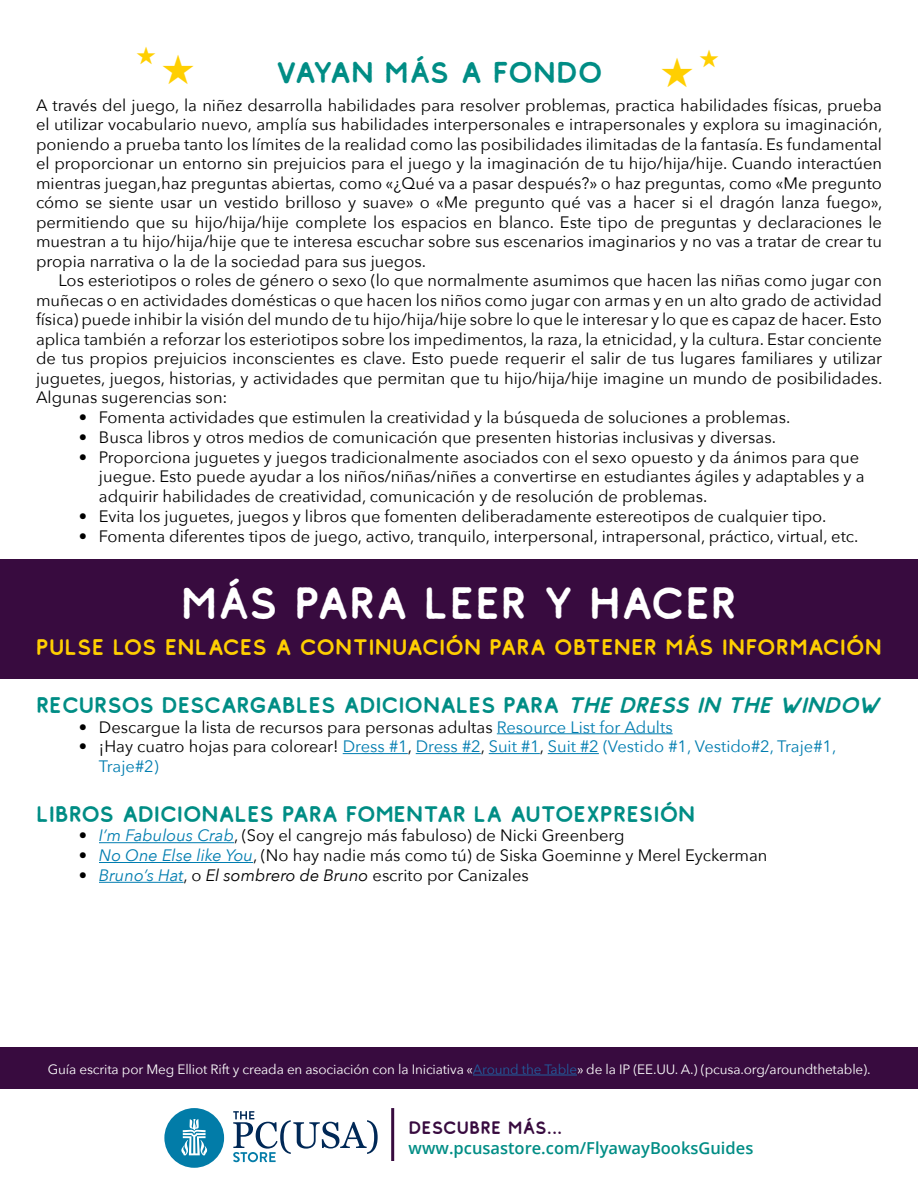
<style>
.page{position:relative;width:918px;height:1188px;background:#fff}
.page>*{position:absolute;margin:0;border:0;box-sizing:border-box;transform-origin:0 0}
.t1{font:45px "Comodo Vintage";letter-spacing:-.015em;color:#fff}
.t2{font:30px "Comodo Vintage";letter-spacing:-.025em;color:#008d85}
.t3{font:22.5px "Comodo Vintage";letter-spacing:-.02em;color:#008d85}
.t4{font:22.5px "Comodo Vintage";letter-spacing:-.01em;color:#ffcf01}
.t5{font:18px "Comodo Vintage";letter-spacing:-.01em;color:#380b3f}
.t6{font:16.5px/19.5px "Avenir Next";color:#000;text-align:justify}
.t7{font:16.5px/19.8px "Avenir Next";color:#007db0}
.t8{font:600 16.5px "Open Sans";color:#008d85}
.t9{font:13.5px "Avenir Next";letter-spacing:-.01em;color:#fff}
.s1{font-style:italic}
.s2{color:#007db0}
.s3{color:#000}
.s4{font-style:italic;color:#007db0}
.s5{color:#215e9e}
</style>
<div class="page">
<hr style="left:497px;top:733px;width:176px;height:1px;background:#007db0">
<hr style="left:343px;top:753px;width:65px;height:1px;background:#007db0">
<hr style="left:416px;top:753px;width:65px;height:1px;background:#007db0">
<hr style="left:489px;top:753px;width:51px;height:1px;background:#007db0">
<hr style="left:548px;top:753px;width:51px;height:1px;background:#007db0">
<hr style="left:99px;top:842px;width:135px;height:1px;background:#007db0">
<hr style="left:99px;top:862px;width:154px;height:1px;background:#007db0">
<hr style="left:99px;top:882px;width:85px;height:1px;background:#007db0">
<div style="left:0;top:1047px;width:918px;height:42px;background:#380b3f"></div>
<hr style="left:473px;top:1075px;width:104px;height:1px;background:#215e9e">
<div style="left:0;top:559px;width:918px;height:120px;background:#380b3f"></div>
<div style="left:164px;top:1108px;width:60px;height:60px;background:#027ca8;border-radius:50%"></div>
<svg style="left:181px;top:1119px;width:26px;height:36px"></svg>
<svg style="left:233px;top:1111px;width:145px;height:51px"></svg>
<hr style="left:391px;top:1108px;width:3px;height:53px;background:#380b3f">
<h2 class="t2" style="left:275px;top:52px;width:329px">VAYAN MÁS A FONDO</h2>
<p class="t6" style="left:36px;top:94px;width:848px">A través del juego, la niñez desarrolla habilidades para resolver problemas, practica habilidades físicas, prueba el utilizar vocabulario nuevo, amplía sus habilidades interpersonales e intrapersonales y explora su imaginación, poniendo a prueba tanto los límites de la realidad como las posibilidades ilimitadas de la fantasía. Es fundamental el proporcionar un entorno sin prejuicios para el juego y la imaginación de tu hijo/hija/hije. Cuando interactúen mientras juegan,haz preguntas abiertas, como «¿Qué va a pasar después?» o haz preguntas, como «Me pregunto cómo se siente usar un vestido brilloso y suave» o «Me pregunto qué vas a hacer si el dragón lanza fuego», permitiendo que su hijo/hija/hije complete los espacios en blanco. Este tipo de preguntas y declaraciones le muestran a tu hijo/hija/hije que te interesa escuchar sobre sus escenarios imaginarios y no vas a tratar de crear tu propia narrativa o la de la sociedad para sus juegos.</p>
<p class="t6" style="left:36px;top:270px;width:848px;text-indent:23px">Los esteriotipos o roles de género o sexo (lo que normalmente asumimos que hacen las niñas como jugar con muñecas o en actividades domésticas o que hacen los niños como jugar con armas y en un alto grado de actividad física) puede inhibir la visión del mundo de tu hijo/hija/hije sobre lo que le interesar y lo que es capaz de hacer. Esto aplica también a reforzar los esteriotipos sobre los impedimentos, la raza, la etnicidad, y la cultura. Estar conciente de tus propios prejuicios inconscientes es clave. Esto puede requerir el salir de tus lugares familiares y utilizar juguetes, juegos, historias, y actividades que permitan que tu hijo/hija/hije imagine un mundo de posibilidades.<br>Algunas sugerencias son:</p>
<p class="t6" style="left:79px;top:407px;width:713px">• Fomenta actividades que estimulen la creatividad y la búsqueda de soluciones a problemas.</p>
<p class="t6" style="left:79px;top:427px;width:699px">• Busca libros y otros medios de comunicación que presenten historias inclusivas y diversas.</p>
<p class="t6" style="left:99px;top:446px;width:767px;text-align:left;text-indent:-20px">• Proporciona juguetes y juegos tradicionalmente asociados con el sexo opuesto y da ánimos para que juegue. Esto puede ayudar a los niños/niñas/niñes a convertirse en estudiantes ágiles y adaptables y a adquirir habilidades de creatividad, comunicación y de resolución de problemas.</p>
<p class="t6" style="left:79px;top:506px;width:749px">• Evita los juguetes, juegos y libros que fomenten deliberadamente estereotipos de cualquier tipo.</p>
<p class="t6" style="left:79px;top:526px;width:781px">• Fomenta diferentes tipos de juego, activo, tranquilo, interpersonal, intrapersonal, práctico, virtual, etc.</p>
<h1 class="t1" style="left:180px;top:573px;width:559px">MÁS PARA LEER Y HACER</h1>
<h3 class="t4" style="left:36px;top:632px;width:848px">PULSE LOS ENLACES A CONTINUACIÓN PARA OBTENER MÁS INFORMACIÓN</h3>
<h3 class="t3" style="left:36px;top:690px;width:852px">RECURSOS DESCARGABLES ADICIONALES PARA <span class="s1">THEDRESS IN THEWINDOW</span></h3>
<p class="t6" style="left:79px;top:716px;width:595px">• Descargue la lista de recursos para personas adultas <span class="s2">Resource List for Adults</span></p>
<p class="t7" style="left:99px;top:736px;width:739px;text-indent:-20px"><span class="s3">• ¡Hay cuatro hojas para colorear!</span> Dress #1<span class="s3">,</span> Dress #2<span class="s3">,</span> Suit #1<span class="s3">,</span> Suit #2 (Vestido #1, Vestido#2, Traje#1,<br>Traje#2)</p>
<h3 class="t3" style="left:36px;top:799px;width:661px">LIBROS ADICIONALES PARA FOMENTAR LA AUTOEXPRESIÓN</h3>
<p class="t6" style="left:79px;top:825px;width:547px">• <span class="s4">I’m Fabulous Crab</span>, (Soy el cangrejo más fabuloso) de Nicki Greenberg</p>
<p class="t6" style="left:79px;top:845px;width:690px">• <span class="s4">No One Else like You</span>, (No hay nadie más como tú) de Siska Goeminne y Merel Eyckerman</p>
<p class="t6" style="left:79px;top:865px;width:452px">• <span class="s4">Bruno’s Hat</span>, o <span class="s1">El sombrero de Bruno</span> escrito por Canizales</p>
<p class="t9" style="left:48px;top:1058px;width:824px">Guía escrita por Meg Elliot Rift y creada en asociación con la Iniciativa «<span class="s5">Around the Table</span>» de la IP (EE.UU. A.) (pcusa.org/aroundthetable).</p>
<p class="t5" style="left:409px;top:1116px;width:155px">DESCUBRE MÁS...</p>
<p class="t8" style="left:409px;top:1136px;width:346px">www.pcusastore.com/FlyawayBooksGuides</p>
</div>
